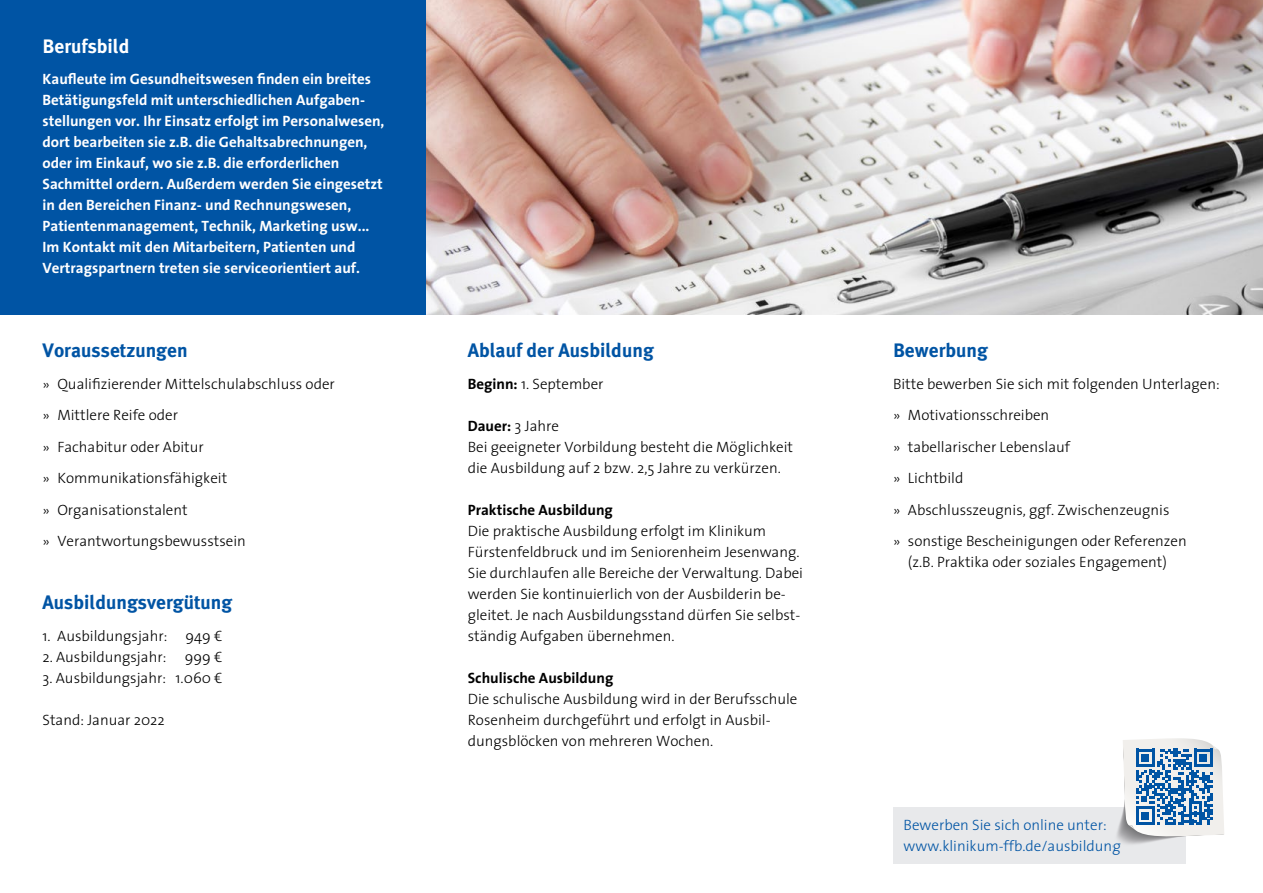
<style>
.page{position:relative;width:1263px;height:893px;background:#fff}
.page>*{position:absolute;margin:0;border:0;box-sizing:border-box;transform-origin:0 0}
.subhead{font:700 19.5px "Meta Plus";color:#0054a4}
.subhead-2{font:700 19.5px "Meta Plus";color:#fff}
.Fließtext{font:300 15px/21px "The Sans";color:#000}
.Fließtext-2{font:700 15px/21px "The Sans";color:#fff}
.Fließtext_eingerückt{font:300 15px/21px "The Sans";color:#000;text-align:center}
.Fließtext-3{font:300 15px "The Sans";color:#0054a4}
.Fließtext-4{font:700 15px "The Sans";color:#000}
.s1{font-weight:700}
.s2{font-weight:300}
</style>
<div class="page">
<img style="left:425px;top:0;width:838px;height:315px">
<div style="left:0;top:0;width:425px;height:315px;background:#0054a4"></div>
<div style="left:893px;top:807px;width:293px;height:56px;background:#e8e9eb"></div>
<svg style="left:1117px;top:738px;width:107px;height:106px"></svg>
<p class="subhead-2" style="left:43px;top:35px;width:89px">Berufsbild</p>
<p class="Fließtext-2" style="left:43px;top:68px;width:343px">Kaufleute im Gesundheitswesen finden ein breites Betätigungsfeld mit unterschiedlichen Aufgaben&shy;stellungen vor. Ihr Einsatz erfolgt im Personalwesen, dort bearbeiten sie z.B. die Gehaltsabrechnungen, oder im Einkauf, wo sie z.B. die erforderlichen Sachmittel ordern. Außerdem werden Sie eingesetzt in den Bereichen Finanz- und Rechnungswesen, Patientenmanagement, Technik, Marketing usw...<br>Im Kontakt mit den Mitarbeitern, Patienten und Vertragspartnern treten sie serviceorientiert auf.</p>
<p class="subhead" style="left:43px;top:339px;width:147px">Voraussetzungen</p>
<p class="Fließtext_eingerückt" style="left:43px;top:373px;width:294px">» Qualifizierender Mittelschulabschluss oder</p>
<p class="Fließtext_eingerückt" style="left:43px;top:404px;width:137px">» Mittlere Reife oder</p>
<p class="Fließtext_eingerückt" style="left:43px;top:436px;width:163px">» Fachabitur oder Abitur</p>
<p class="Fließtext_eingerückt" style="left:43px;top:467px;width:186px">» Kommunikationsfähigkeit</p>
<p class="Fließtext_eingerückt" style="left:43px;top:499px;width:147px">» Organisationstalent</p>
<p class="Fließtext_eingerückt" style="left:43px;top:530px;width:205px">» Verantwortungsbewusstsein</p>
<p class="subhead" style="left:43px;top:591px;width:191px">Ausbildungsvergütung</p>
<p class="Fließtext" style="left:43px;top:625px;width:181px">1. Ausbildungsjahr: 949 €</p>
<p class="Fließtext" style="left:43px;top:646px;width:181px">2. Ausbildungsjahr: 999 €</p>
<p class="Fließtext" style="left:43px;top:667px;width:181px">3. Ausbildungsjahr: 1.060 €</p>
<p class="Fließtext" style="left:43px;top:709px;width:124px">Stand: Januar 2022</p>
<p class="subhead" style="left:468px;top:339px;width:187px">Ablauf der Ausbildung</p>
<p class="Fließtext" style="left:468px;top:373px;width:137px"><span class="s1">Beginn:</span> 1. September</p>
<p class="Fließtext-4" style="left:468px;top:413px;width:93px">Dauer: <span class="s2">3 Jahre</span></p>
<p class="Fließtext" style="left:468px;top:436px;width:327px">Bei geeigneter Vorbildung besteht die Möglichkeit die Ausbildung auf 2 bzw. 2,5 Jahre zu verkürzen.</p>
<p class="Fließtext-4" style="left:468px;top:497px;width:147px">Praktische Ausbildung</p>
<p class="Fließtext" style="left:468px;top:520px;width:337px">Die praktische Ausbildung erfolgt im Klinikum Fürstenfeldbruck und im Seniorenheim Jesenwang.<br>Sie durchlaufen alle Bereiche der Verwaltung. Dabei werden Sie kontinuierlich von der Ausbilderin be&shy;gleitet. Je nach Ausbildungsstand dürfen Sie selbst&shy;ständig Aufgaben übernehmen.</p>
<p class="Fließtext-4" style="left:468px;top:665px;width:147px">Schulische Ausbildung</p>
<p class="Fließtext" style="left:468px;top:688px;width:331px">Die schulische Ausbildung wird in der Berufsschule<br>Rosenheim durchgeführt und erfolgt in Ausbil&shy;dungsblöcken von mehreren Wochen.</p>
<p class="subhead" style="left:893px;top:339px;width:96px">Bewerbung</p>
<p class="Fließtext" style="left:893px;top:373px;width:328px">Bitte bewerben Sie sich mit folgenden Unterlagen:</p>
<p class="Fließtext_eingerückt" style="left:893px;top:404px;width:158px">» Motivationsschreiben</p>
<p class="Fließtext_eingerückt" style="left:893px;top:436px;width:179px">» tabellarischer Lebenslauf</p>
<p class="Fließtext_eingerückt" style="left:893px;top:467px;width:72px">» Lichtbild</p>
<p class="Fließtext_eingerückt" style="left:893px;top:499px;width:278px">» Abschlusszeugnis, ggf. Zwischenzeugnis</p>
<p class="Fließtext_eingerückt" style="left:893px;top:530px;width:295px">» sonstige Bescheinigungen oder Referenzen (z.B. Praktika oder soziales Engagement)</p>
<p class="Fließtext-3" style="left:904px;top:812px;width:205px">Bewerben Sie sich online unter:</p>
<p class="Fließtext-3" style="left:904px;top:833px;width:218px">www.klinikum-ffb.de/ausbildung</p>
</div>
